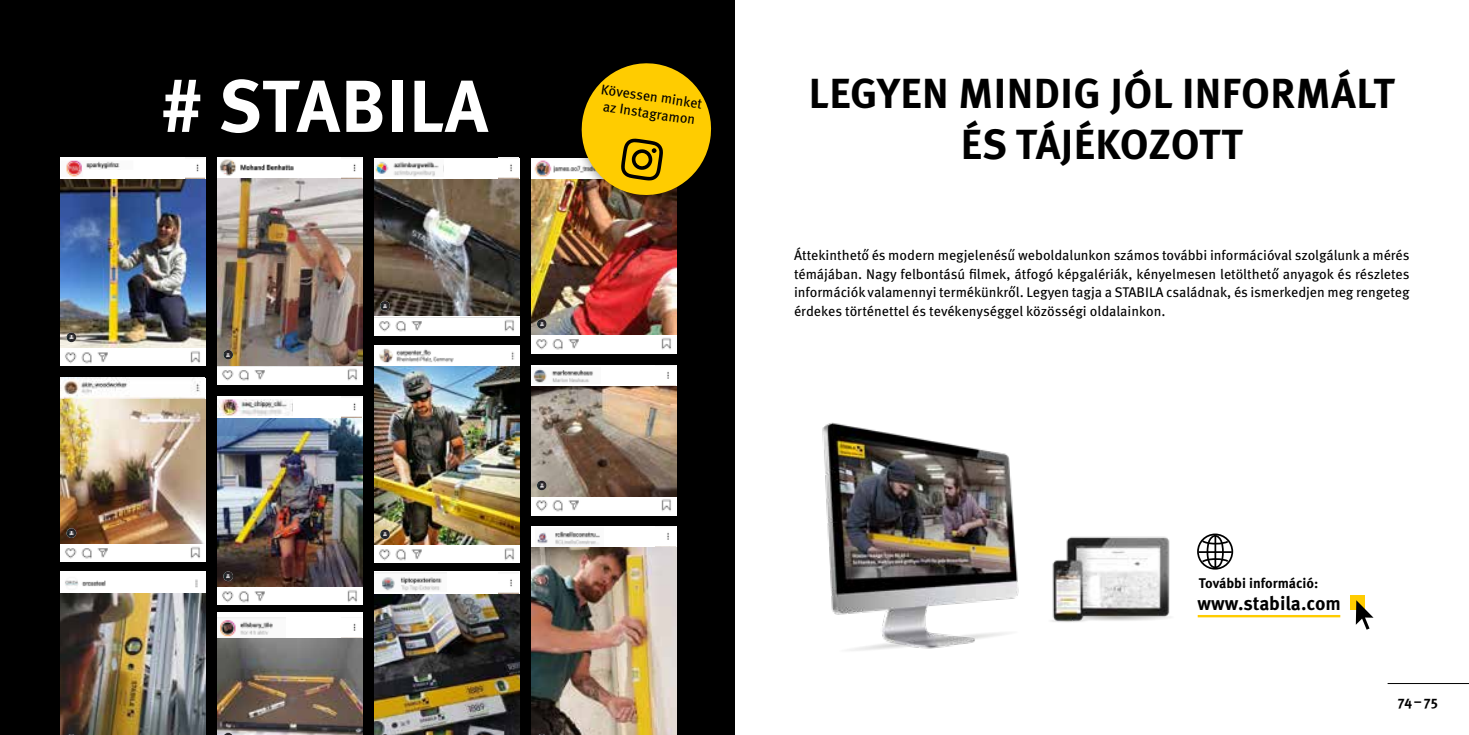
<style>
.page{position:relative;width:1469px;height:735px;background:#fff}
.page>*{position:absolute;margin:0;border:0;box-sizing:border-box;transform-origin:0 0}
.t1{font:700 73.5px "Meta Pro";letter-spacing:.01em;color:#fff}
.t2{font:700 42px/50.4px "Meta Pro";letter-spacing:.01em;color:#000;text-align:center}
.t3{font:700 19.25px "Meta Pro";letter-spacing:-.005em;color:#000}
.t4{font:14px/18.4px "Meta Pro";letter-spacing:-.005em;color:#000;text-align:center}
.t5{font:700 14px "Meta Pro";letter-spacing:-.005em;color:#000}
</style>
<div class="page">
<hr style="left:1387px;top:682px;width:81px;height:1px;background:#000">
<div style="left:0;top:0;width:734px;height:734px;background:#000"></div>
<div style="left:217px;top:157px;width:145px;height:227px;background:#fff"></div>
<img style="left:217px;top:178px;width:145px;height:188px">
<svg style="left:217px;top:366px;width:145px;height:14px"></svg>
<svg style="left:223px;top:349px;width:10px;height:10px"></svg>
<div style="left:282px;top:370px;width:20px;height:14px;background:#fff"></div>
<img style="left:342px;top:164px;width:20px;height:14px">
<img style="left:220px;top:159px;width:74px;height:16px">
<div style="left:531px;top:365px;width:145px;height:150px;background:#fff"></div>
<img style="left:531px;top:386px;width:145px;height:111px">
<svg style="left:536px;top:499px;width:135px;height:12px"></svg>
<svg style="left:537px;top:480px;width:9px;height:10px"></svg>
<div style="left:595px;top:499px;width:20px;height:14px;background:#fff"></div>
<img style="left:533px;top:369px;width:61px;height:14px">
<img style="left:667px;top:371px;width:2px;height:8px">
<div style="left:217px;top:396px;width:145px;height:208px;background:#fff"></div>
<img style="left:217px;top:418px;width:145px;height:168px">
<img style="left:222px;top:590px;width:135px;height:12px">
<svg style="left:223px;top:571px;width:10px;height:9px"></svg>
<div style="left:282px;top:590px;width:20px;height:14px;background:#fff"></div>
<img style="left:217px;top:399px;width:75px;height:16px">
<img style="left:342px;top:396px;width:20px;height:21px">
<div style="left:374px;top:571px;width:145px;height:163px;background:#fff"></div>
<img style="left:374px;top:593px;width:145px;height:141px">
<img style="left:374px;top:572px;width:73px;height:19px">
<img style="left:498px;top:572px;width:20px;height:21px">
<div style="left:61px;top:570px;width:145px;height:164px;background:#fff"></div>
<img style="left:61px;top:593px;width:145px;height:141px">
<img style="left:65px;top:579px;width:133px;height:9px">
<div style="left:531px;top:526px;width:145px;height:208px;background:#fff"></div>
<img style="left:531px;top:547px;width:145px;height:187px">
<img style="left:537px;top:531px;width:63px;height:14px">
<img style="left:667px;top:532px;width:2px;height:8px">
<div style="left:217px;top:612px;width:145px;height:122px;background:#fff"></div>
<img style="left:218px;top:638px;width:144px;height:96px">
<svg style="left:223px;top:732px;width:10px;height:2px"></svg>
<img style="left:218px;top:617px;width:67px;height:20px">
<img style="left:353px;top:623px;width:3px;height:8px">
<svg style="left:531px;top:158px;width:145px;height:195px"></svg>
<img style="left:531px;top:179px;width:145px;height:155px">
<img style="left:531px;top:336px;width:145px;height:14px">
<svg style="left:537px;top:319px;width:9px;height:9px"></svg>
<div style="left:595px;top:338px;width:20px;height:14px;background:#fff"></div>
<img style="left:531px;top:160px;width:41px;height:17px">
<div style="left:374px;top:345px;width:145px;height:217px;background:linear-gradient(to right,#fff,#fff)"></div>
<img style="left:374px;top:366px;width:145px;height:178px">
<img style="left:374px;top:546px;width:145px;height:14px">
<svg style="left:380px;top:529px;width:10px;height:10px"></svg>
<div style="left:438px;top:548px;width:20px;height:14px;background:#fff"></div>
<img style="left:374px;top:347px;width:145px;height:17px">
<div style="left:59px;top:156px;width:154px;height:217px;background:#000;opacity:.25"></div>
<div style="left:61px;top:158px;width:145px;height:207px;background:#fff"></div>
<img style="left:61px;top:179px;width:145px;height:169px">
<svg style="left:65px;top:351px;width:135px;height:12px"></svg>
<svg style="left:67px;top:332px;width:9px;height:10px"></svg>
<div style="left:125px;top:351px;width:20px;height:14px;background:#fff"></div>
<img style="left:66px;top:160px;width:54px;height:17px">
<img style="left:185px;top:164px;width:20px;height:14px">
<svg style="left:61px;top:543px;width:145px;height:18px"></svg>
<img style="left:61px;top:377px;width:145px;height:166px">
<img style="left:61px;top:545px;width:145px;height:14px">
<svg style="left:67px;top:528px;width:9px;height:9px"></svg>
<div style="left:125px;top:547px;width:20px;height:14px;background:#fff"></div>
<svg style="left:374px;top:158px;width:145px;height:177px;background:#f2f1f1"></svg>
<img style="left:374px;top:179px;width:145px;height:136px">
<img style="left:374px;top:318px;width:145px;height:14px">
<svg style="left:380px;top:301px;width:10px;height:9px"></svg>
<div style="left:438px;top:320px;width:20px;height:14px;background:#fff"></div>
<img style="left:374px;top:160px;width:69px;height:16px">
<img style="left:498px;top:158px;width:20px;height:20px">
<div style="left:572px;top:54px;width:152px;height:154px;background:#000;opacity:.53"></div>
<svg style="left:577px;top:59px;width:138px;height:140px"></svg>
<img style="left:822px;top:422px;width:349px;height:229px">
<div style="left:1197px;top:533px;width:36px;height:36px;border:2px solid #000;border-radius:50%"></div>
<hr style="left:1198px;top:551px;width:33px;height:1px;background:#000">
<svg style="left:1200px;top:533px;width:30px;height:35px"></svg>
<div style="left:1350px;top:594px;width:14px;height:15px;background:#fc0"></div>
<svg style="left:1355px;top:600px;width:18px;height:29px"></svg>
<hr style="left:1197px;top:614px;width:143px;height:3px;background:#fc0">
<h1 class="t1" style="left:161px;top:49px;width:329px"># STABILA</h1>
<p class="t4" style="left:603px;top:79px;width:104px;line-height:16.8px;rotate:9deg">Kövessen minket az Instagramon</p>
<h2 class="t2" style="left:809px;top:66px;width:587px">LEGYEN MINDIG JÓL INFORMÁLT<br>ÉS TÁJÉKOZOTT</h2>
<p class="t4" style="left:794px;top:245px;width:617px;text-align:justify">Áttekinthető és modern megjelenésű weboldalunkon számos további információval szolgálunk a mérés témájában. Nagy felbontású filmek, átfogó képgalériák, kényelmesen letölthető anyagok és részletes információk valamennyi termékünkről. Legyen tagja a STABILA családnak, és ismerkedjen meg rengeteg érdekes történettel és tevékenységgel közösségi oldalainkon.</p>
<p class="t5" style="left:1198px;top:572px;width:121px">További információ:</p>
<h3 class="t3" style="left:1197px;top:587px;width:145px">www.stabila.com</h3>
<p class="t5" style="left:1397px;top:689px;width:42px">74–75</p>
</div>
